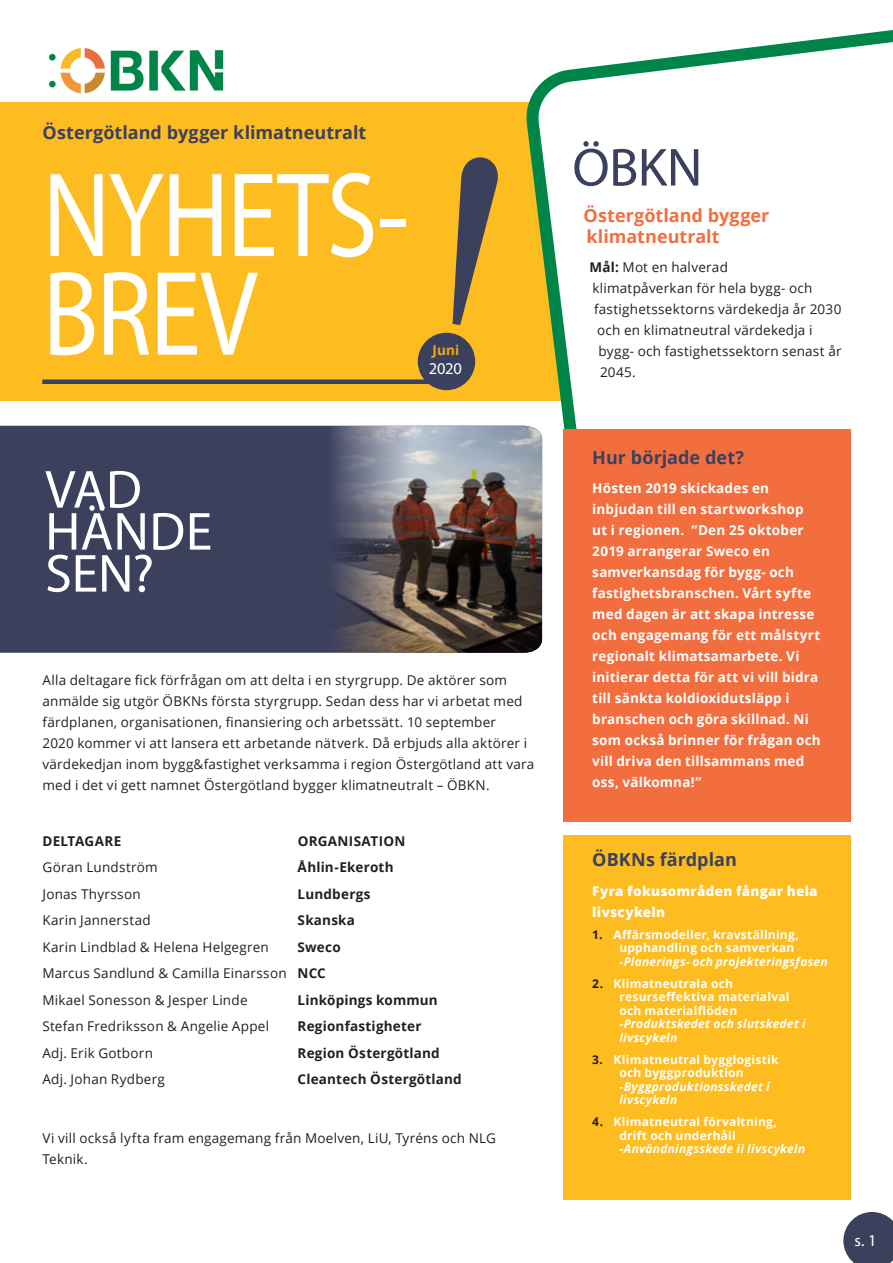
<style>
.page{position:relative;width:893px;height:1263px;background:#fff}
.page>*{position:absolute;margin:0;border:0;box-sizing:border-box;transform-origin:0 0}
.body_text_left{font:121.5px "Myriad Pro";letter-spacing:-.02em;color:#fff;scale:.85 1}
.body_text_left-2{font:54px/42px "Myriad Pro";color:#fff}
.body_text_left-3{font:54px "Myriad Pro";color:#3b405d}
.body_text_left-4{font:700 18px "Open Sans";color:#3b405d}
.body_text_left-5{font:700 18px/21px "Open Sans";color:#f26e3f}
.body_text_left-6{font:16.5px "Myriad Pro";color:#fff}
.body_text_left-7{font:13.5px/21px "Open Sans";letter-spacing:.015em;color:#231f20}
.body_text_left-8{font:700 13.5px/21px "Open Sans";letter-spacing:.015em;color:#fff}
.body_text_left-9{font:700 13.5px "Open Sans";letter-spacing:.015em;color:#231f20}
.body_text_left-10{font:800 13.5px/21px "Open Sans";letter-spacing:.02em;color:#fff}
.body_text_left-11{font:700 13.5px "Open Sans";color:#f9a51b}
.t1{font:700 12px/13.5px "Open Sans";letter-spacing:.02em;color:#fff}
.s1{font-weight:700}
.s2{color:#231f20}
.s3{font-style:italic}
</style>
<div class="page">
<div style="left:563px;top:835px;width:287px;height:364px;background:#fdbc1f"></div>
<div style="left:0;top:426px;width:328px;height:227px;background:#3b405d"></div>
<img style="left:328px;top:426px;width:214px;height:227px">
<div style="left:563px;top:429px;width:287px;height:392px;background:#f26e3f"></div>
<div style="left:0;top:102px;width:893px;height:299px;background:#fdbc1f"></div>
<svg style="left:530px;top:30px;width:363px;height:398px"></svg>
<svg style="left:452px;top:157px;width:46px;height:168px"></svg>
<div style="left:42px;top:379px;width:402px;height:5px;background:#3b405d"></div>
<div style="left:418px;top:333px;width:57px;height:57px;background:#3b405d;border-radius:50%"></div>
<svg style="left:843px;top:1212px;width:50px;height:51px;background:#545872"></svg>
<img style="left:48px;top:48px;width:176px;height:46px">
<p class="body_text_left-4" style="left:43px;top:120px;width:325px">Östergötland bygger klimatneutralt</p>
<p class="body_text_left" style="left:43px;top:140px;width:433px">NYHETS-</p>
<p class="body_text_left" style="left:43px;top:239px;width:254px">BREV</p>
<p class="body_text_left-11" style="left:432px;top:341px;width:28px">Juni</p>
<p class="body_text_left-6" style="left:429px;top:358px;width:35px">2020</p>
<p class="body_text_left-2" style="left:45px;top:468px;width:169px">VAD<br>HÄNDE<br>SEN?</p>
<p class="body_text_left-7" style="left:43px;top:669px;width:493px">Alla deltagare fick förfrågan om att delta i en styrgrupp. De aktörer som anmälde sig utgör ÖBKNs första styrgrupp. Sedan dess har vi arbetat med färdplanen, organisationen, finansiering och arbetssätt. 10 september<br>2020 kommer vi att lansera ett arbetande nätverk. Då erbjuds alla aktörer i värdekedjan inom bygg&amp;fastighet verksamma i region Östergötland att vara med i det vi gett namnet Östergötland bygger klimatneutralt – ÖBKN.</p>
<p class="body_text_left-9" style="left:43px;top:831px;width:80px">DELTAGARE</p>
<p class="body_text_left-9" style="left:298px;top:831px;width:109px">ORGANISATION</p>
<p class="body_text_left-7" style="left:43px;top:856px;width:117px">Göran Lundström</p>
<p class="body_text_left-9" style="left:298px;top:858px;width:97px">Åhlin-Ekeroth</p>
<p class="body_text_left-7" style="left:43px;top:883px;width:100px">Jonas Thyrsson</p>
<p class="body_text_left-9" style="left:298px;top:884px;width:74px">Lundbergs</p>
<p class="body_text_left-7" style="left:43px;top:909px;width:110px">Karin Jannerstad</p>
<p class="body_text_left-9" style="left:298px;top:911px;width:59px">Skanska</p>
<p class="body_text_left-7" style="left:43px;top:936px;width:228px">Karin Lindblad &amp; Helena Helgegren</p>
<p class="body_text_left-9" style="left:298px;top:937px;width:45px">Sweco</p>
<p class="body_text_left-7" style="left:43px;top:962px;width:285px">Marcus Sandlund &amp; Camilla Einarsson <span class="s1">NCC</span></p>
<p class="body_text_left-7" style="left:43px;top:989px;width:207px">Mikael Sonesson &amp; Jesper Linde</p>
<p class="body_text_left-9" style="left:298px;top:990px;width:142px">Linköpings kommun</p>
<p class="body_text_left-7" style="left:43px;top:1015px;width:228px">Stefan Fredriksson &amp; Angelie Appel</p>
<p class="body_text_left-9" style="left:298px;top:1017px;width:125px">Regionfastigheter</p>
<p class="body_text_left-7" style="left:43px;top:1042px;width:112px">Adj. Erik Gotborn</p>
<p class="body_text_left-9" style="left:298px;top:1043px;width:144px">Region Östergötland</p>
<p class="body_text_left-7" style="left:43px;top:1068px;width:124px">Adj. Johan Rydberg</p>
<p class="body_text_left-9" style="left:298px;top:1070px;width:166px">Cleantech Östergötland</p>
<p class="body_text_left-7" style="left:43px;top:1127px;width:455px">Vi vill också lyfta fram engagemang från Moelven, LiU, Tyréns och NLG<br>Teknik.</p>
<p class="body_text_left-3" style="left:572px;top:134px;width:131px">ÖBKN</p>
<p class="body_text_left-5" style="left:583px;top:204px;width:187px">Östergötland bygger klimatneutralt</p>
<p class="body_text_left-7" style="left:589px;top:257px;width:140px"><span class="s1">Mål:</span> Mot en halverad</p>
<p class="body_text_left-7" style="left:592px;top:278px;width:222px">klimatpåverkan för hela bygg- och</p>
<p class="body_text_left-7" style="left:594px;top:299px;width:249px">fastighetssektorns värdekedja år 2030</p>
<p class="body_text_left-7" style="left:597px;top:320px;width:217px">och en klimatneutral värdekedja i</p>
<p class="body_text_left-7" style="left:598px;top:341px;width:245px">bygg- och fastighetssektorn senast år</p>
<p class="body_text_left-7" style="left:600px;top:362px;width:37px">2045.</p>
<p class="body_text_left-4" style="left:592px;top:445px;width:153px">Hur började det?</p>
<p class="body_text_left-8" style="left:592px;top:478px;width:230px">Hösten 2019 skickades en inbjudan till en startworkshop ut i regionen. ”Den 25 oktober<br>2019 arrangerar Sweco en samverkansdag för bygg- och fastighetsbranschen. Vårt syfte med dagen är att skapa intresse och engagemang för ett målstyrt regionalt klimatsamarbete. Vi initierar detta för att vi vill bidra till sänkta koldioxidutsläpp i branschen och göra skillnad. Ni som också brinner för frågan och vill driva den tillsammans med oss, välkomna!”</p>
<p class="body_text_left-4" style="left:592px;top:847px;width:146px">ÖBKNs färdplan</p>
<p class="body_text_left-10" style="left:592px;top:880px;width:227px">Fyra fokusområden fångar hela livscykeln</p>
<p class="t1" style="left:619px;top:927px;width:210px;text-indent:-27px"><span class="s2">1.</span> Affärsmodeller, kravställning, upphandling och samverkan <span class="s3">-Planerings- och projekteringsfasen</span></p>
<p class="t1" style="left:619px;top:976px;width:188px;text-indent:-27px"><span class="s2">2.</span> Klimatneutrala och resurseffektiva materialval och materialflöden <span class="s3">-Produktskedet och slutskedet i livscykeln</span></p>
<p class="t1" style="left:619px;top:1052px;width:161px;text-indent:-27px"><span class="s2">3.</span> Klimatneutral bygglogistik och byggproduktion <span class="s3">-Byggproduktionsskedet i livscykeln</span></p>
<p class="t1" style="left:619px;top:1115px;width:187px;text-indent:-27px"><span class="s2">4.</span> Klimatneutral förvaltning, drift och underhåll <span class="s3">-Användningsskede ii livscykeln</span></p>
<p class="body_text_left-6" style="left:854px;top:1230px;width:24px">s. 1</p>
</div>
